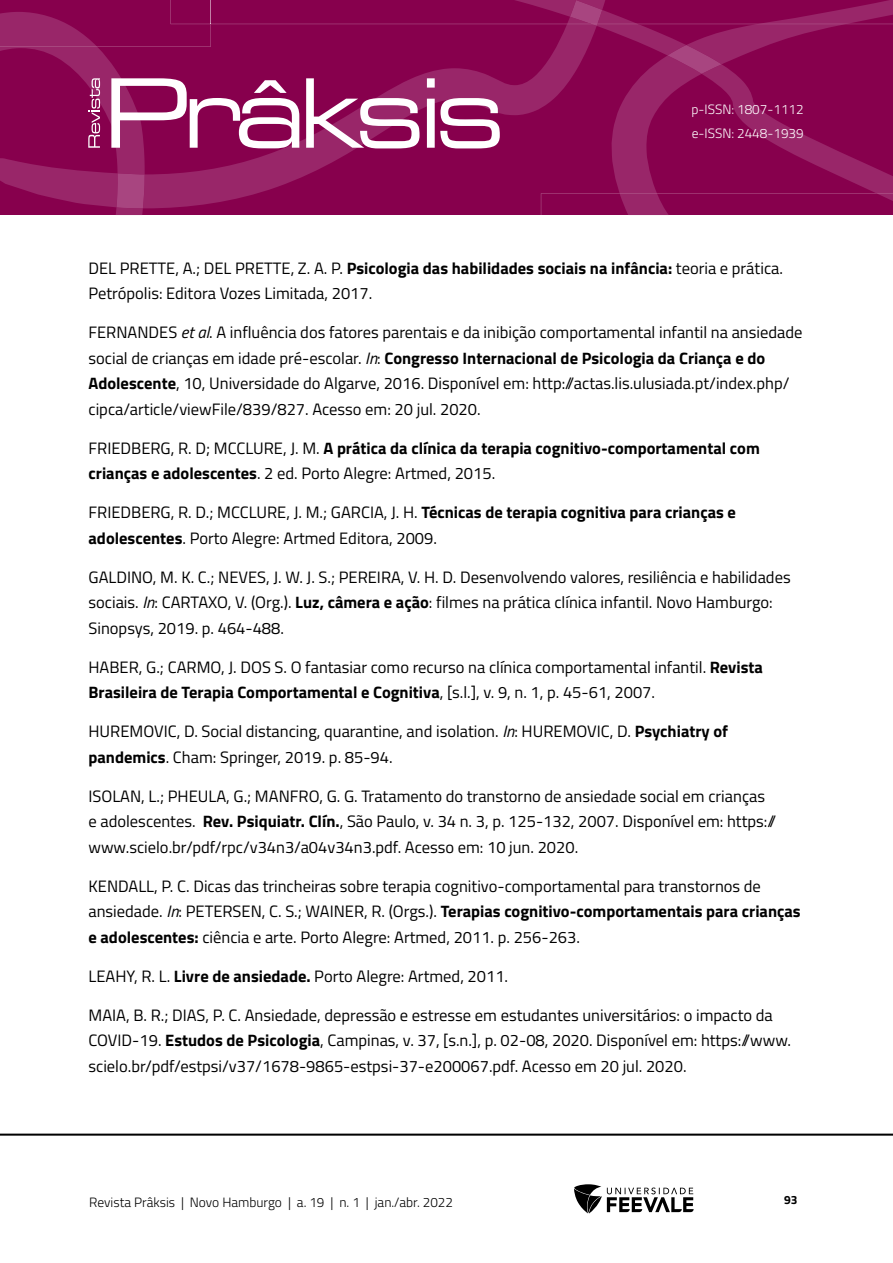
<style>
.page{position:relative;width:893px;height:1263px;background:#fff}
.page>*{position:absolute;margin:0;border:0;box-sizing:border-box;transform-origin:0 0}
.Referências{font:16.5px/25.5px "Titillium Web";color:#000}
.Referências-2{font:700 16.5px/25.5px "Titillium Web";color:#000}
.t1{font:300 13.5px "Titillium Web";color:#000}
.t2{font:300 13.5px/24px "Titillium Web";color:#fff}
.t3{font:700 12px "Titillium Web";color:#000}
.s1{font-weight:700}
.s2{font-style:italic}
.s3{font-weight:400}
</style>
<div class="page">
<hr style="left:0;top:1133px;width:893px;height:3px;background:#000">
<svg style="left:574px;top:1184px;width:120px;height:29px"></svg>
<svg style="left:0;top:0;width:893px;height:215px;background:#8f1259"></svg>
<p class="t2" style="left:691px;top:97px;width:114px">p-ISSN: 1807-1112 e-ISSN: 2448-1939</p>
<p class="Referências" style="left:88px;top:254px;width:696px">DEL PRETTE, A.; DEL PRETTE, Z. A. P. <span class="s1">Psicologia das habilidades sociais na infância:</span> teoria e prática.<br>Petrópolis: Editora Vozes Limitada, 2017.</p>
<p class="Referências" style="left:88px;top:319px;width:715px">FERNANDES <span class="s2">et al</span>. A influência dos fatores parentais e da inibição comportamental infantil na ansiedade social de crianças em idade pré-escolar. <span class="s2">In</span>: <span class="s1">Congresso Internacional de Psicologia da Criança e do Adolescente</span>, 10, Universidade do Algarve, 2016. Disponível em: http://actas.lis.ulusiada.pt/index.php/ cipca/article/viewFile/839/827. Acesso em: 20 jul. 2020.</p>
<p class="Referências-2" style="left:88px;top:434px;width:673px"><span class="s3">FRIEDBERG, R. D; MCCLURE, J. M.</span> A prática da clínica da terapia cognitivo-comportamental com crianças e adolescentes<span class="s3">. 2 ed. Porto Alegre: Artmed, 2015.</span></p>
<p class="Referências" style="left:88px;top:499px;width:649px">FRIEDBERG, R. D.; MCCLURE, J. M.; GARCIA, J. H. <span class="s1">Técnicas de terapia cognitiva para crianças e adolescentes</span>. Porto Alegre: Artmed Editora, 2009.</p>
<p class="Referências" style="left:88px;top:563px;width:704px">GALDINO, M. K. C.; NEVES, J. W. J. S.; PEREIRA, V. H. D. Desenvolvendo valores, resiliência e habilidades sociais. <span class="s2">In</span>: CARTAXO, V. (Org.). <span class="s1">Luz, câmera e ação</span>: filmes na prática clínica infantil. Novo Hamburgo:<br>Sinopsys, 2019. p. 464-488.</p>
<p class="Referências" style="left:88px;top:653px;width:676px">HABER, G.; CARMO, J. DOS S. O fantasiar como recurso na clínica comportamental infantil. <span class="s1">Revista<br>Brasileira de Terapia Comportamental e Cognitiva</span>, [s.l.], v. 9, n. 1, p. 45-61, 2007.</p>
<p class="Referências" style="left:88px;top:718px;width:641px">HUREMOVIC, D. Social distancing, quarantine, and isolation. <span class="s2">In</span>: HUREMOVIC, D. <span class="s1">Psychiatry of pandemics</span>. Cham: Springer, 2019. p. 85-94.</p>
<p class="Referências" style="left:88px;top:782px;width:689px">ISOLAN, L.; PHEULA, G.; MANFRO, G. G. Tratamento do transtorno de ansiedade social em crianças e adolescentes. <span class="s1">Rev. Psiquiatr. Clín.</span>, São Paulo, v. 34 n. 3, p. 125-132, 2007. Disponível em: https:// www.scielo.br/pdf/rpc/v34n3/a04v34n3.pdf. Acesso em: 10 jun. 2020.</p>
<p class="Referências" style="left:88px;top:872px;width:714px">KENDALL, P. C. Dicas das trincheiras sobre terapia cognitivo-comportamental para transtornos de ansiedade. <span class="s2">In</span>: PETERSEN, C. S.; WAINER, R. (Orgs.). <span class="s1">Terapias cognitivo-comportamentais para crianças e adolescentes:</span> ciência e arte. Porto Alegre: Artmed, 2011. p. 256-263.</p>
<p class="Referências" style="left:88px;top:962px;width:421px">LEAHY, R. L. <span class="s1">Livre de ansiedade.</span> Porto Alegre: Artmed, 2011.</p>
<p class="Referências" style="left:88px;top:1001px;width:704px">MAIA, B. R.; DIAS, P. C. Ansiedade, depressão e estresse em estudantes universitários: o impacto da<br>COVID-19. <span class="s1">Estudos de Psicologia</span>, Campinas, v. 37, [s.n.], p. 02-08, 2020. Disponível em: https://www. scielo.br/pdf/estpsi/v37/1678-9865-estpsi-37-e200067.pdf. Acesso em 20 jul. 2020.</p>
<p class="t1" style="left:89px;top:1192px;width:365px">Revista Prâksis | Novo Hamburgo | a. 19 | n. 1 | jan./abr. 2022</p>
<p class="t3" style="left:784px;top:1190px;width:15px">93</p>
</div>
